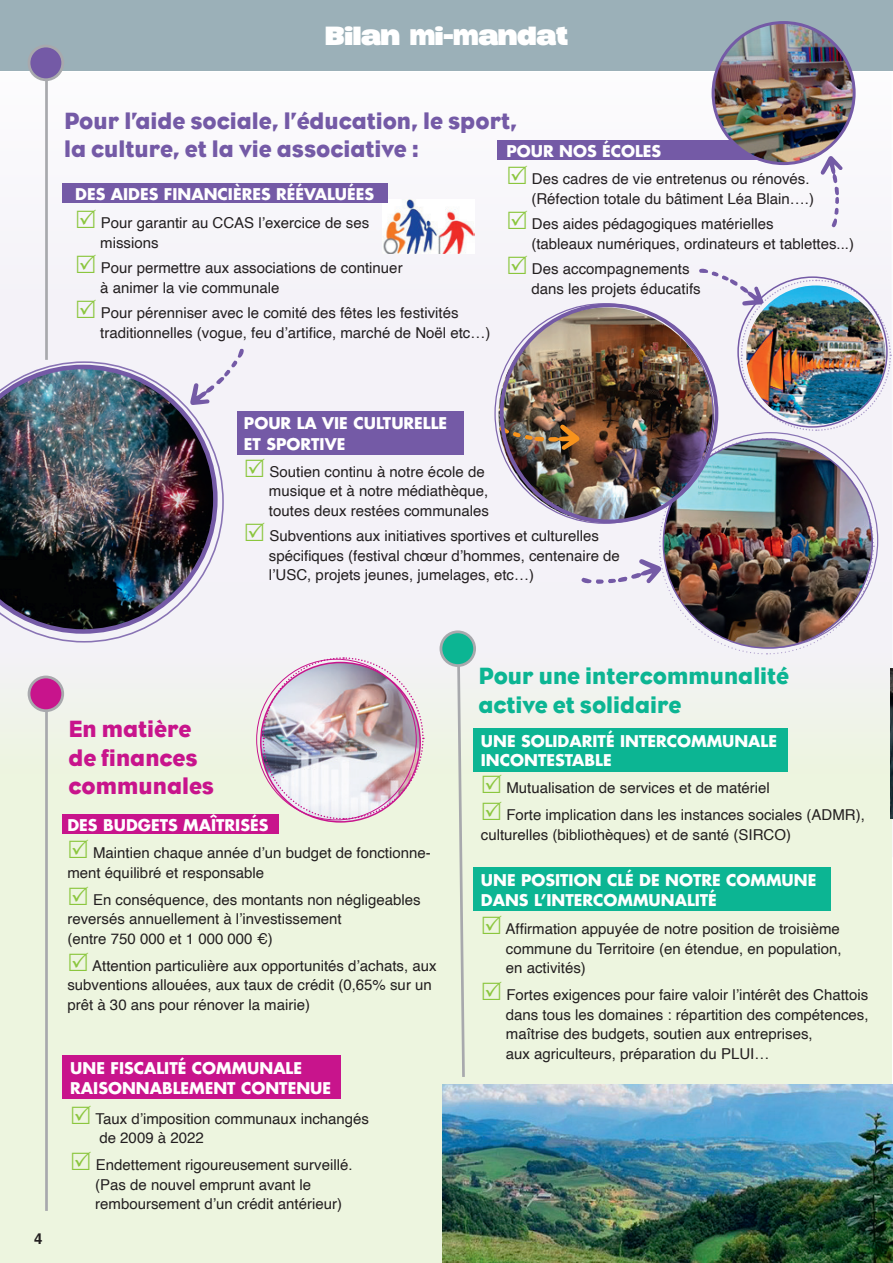
<style>
.page{position:relative;width:893px;height:1263px;background:#fff}
.page>*{position:absolute;margin:0;border:0;box-sizing:border-box;transform-origin:0 0}
.t1{font:24px/28.5px "Bureau Eagle";color:#745aa6}
.t2{font:24px/28.5px "Bureau Eagle";color:#0cb593}
.t3{font:24px/28.5px "Bureau Eagle";color:#c8148c}
.t4{font:700 24px "Duera PERSONALUSE Expanded";color:#fff}
.t5{font:700 15.75px/19.5px "Futura";color:#fff}
.t6{font:15px/19.5px "Helvetica";color:#231f20}
.t7{font:700 15px "Helvetica";color:#231f20}
</style>
<div class="page">
<div style="left:0;top:71px;width:892px;height:788px;background:#f5f3f8"></div>
<div style="left:0;top:582px;width:891px;height:681px;background:linear-gradient(to bottom,#f0f2ee,#ebf6d9)"></div>
<svg style="left:0;top:361px;width:224px;height:281px"></svg>
<img style="left:382px;top:200px;width:92px;height:54px">
<div style="left:63px;top:184px;width:325px;height:19px;background:#745aa6"></div>
<div style="left:62px;top:814px;width:216px;height:20px;background:#c8148c"></div>
<div style="left:237px;top:411px;width:226px;height:43px;background:#745aa6"></div>
<div style="left:0;top:0;width:893px;height:71px;background:#9bb0b8"></div>
<img style="left:713px;top:23px;width:141px;height:141px;border-radius:70px">
<img style="left:0;top:365px;width:218px;height:269px">
<img style="left:442px;top:1085px;width:451px;height:178px">
<svg style="left:190px;top:348px;width:54px;height:57px"></svg>
<svg style="left:456px;top:665px;width:10px;height:415px;background:#dae0d3"></svg>
<div style="left:441px;top:632px;width:34px;height:33px;background:#0cb593;border-radius:50%"></div>
<div style="left:440px;top:630px;width:36px;height:37px;border:3px solid #a8a9ad;border-radius:50%"></div>
<hr style="left:45px;top:65px;width:3px;height:295px;background:#a8a9ad">
<div style="left:29px;top:46px;width:34px;height:34px;background:#745aa6;border-radius:50%"></div>
<div style="left:28px;top:45px;width:36px;height:36px;border:3px solid #a8a9ad;border-radius:50%"></div>
<hr style="left:45px;top:696px;width:3px;height:515px;background:#a8a9ad">
<div style="left:29px;top:677px;width:34px;height:34px;background:#c8148c;border-radius:50%"></div>
<div style="left:28px;top:676px;width:36px;height:36px;border:3px solid #a8a9ad;border-radius:50%"></div>
<div style="left:62px;top:1056px;width:278px;height:43px;background:#c8148c"></div>
<div style="left:473px;top:729px;width:315px;height:43px;background:#0cb593"></div>
<div style="left:473px;top:867px;width:358px;height:43px;background:#0cb593"></div>
<img style="left:262px;top:656px;width:162px;height:164px">
<img style="left:891px;top:668px;width:2px;height:151px">
<img style="left:499px;top:69px;width:393px;height:586px">
<svg style="left:246px;top:458px;width:19px;height:19px"></svg>
<svg style="left:246px;top:523px;width:19px;height:18px"></svg>
<svg style="left:77px;top:210px;width:19px;height:18px"></svg>
<svg style="left:77px;top:255px;width:19px;height:18px"></svg>
<svg style="left:77px;top:300px;width:19px;height:18px"></svg>
<svg style="left:69px;top:839px;width:19px;height:19px"></svg>
<svg style="left:69px;top:886px;width:19px;height:19px"></svg>
<svg style="left:69px;top:952px;width:19px;height:19px"></svg>
<svg style="left:72px;top:1105px;width:19px;height:19px"></svg>
<svg style="left:72px;top:1152px;width:19px;height:18px"></svg>
<svg style="left:483px;top:775px;width:19px;height:18px"></svg>
<svg style="left:483px;top:802px;width:19px;height:18px"></svg>
<svg style="left:483px;top:916px;width:19px;height:18px"></svg>
<svg style="left:483px;top:982px;width:19px;height:18px"></svg>
<h1 class="t4" style="left:326px;top:20px;width:243px">Bilan mi-mandat</h1>
<h1 class="t1" style="left:64px;top:106px;width:454px">Pour l’aide sociale, l’éducation, le sport, la culture, et la vie associative :</h1>
<p class="t5" style="left:506px;top:141px;width:156px">POUR NOS ÉCOLES</p>
<p class="t6" style="left:531px;top:170px;width:284px">Des cadres de vie entretenus ou rénovés. (Réfection totale du bâtiment Léa Blain….)</p>
<p class="t6" style="left:531px;top:215px;width:324px">Des aides pédagogiques matérielles<br>(tableaux numériques, ordinateurs et tablettes...)</p>
<p class="t6" style="left:531px;top:260px;width:171px">Des accompagnements dans les projets éducatifs</p>
<p class="t5" style="left:75px;top:184px;width:300px">DES AIDES FINANCIÈRES RÉÉVALUÉES</p>
<p class="t6" style="left:100px;top:214px;width:270px">Pour garantir au CCAS l’exercice de ses missions</p>
<p class="t6" style="left:100px;top:259px;width:304px">Pour permettre aux associations de continuer à animer la vie communale</p>
<p class="t6" style="left:100px;top:304px;width:392px">Pour pérenniser avec le comité des fêtes les festivités traditionnelles (vogue, feu d’artifice, marché de Noël etc…)</p>
<p class="t5" style="left:244px;top:412px;width:205px;line-height:21px">POUR LA VIE CULTURELLE<br>ET SPORTIVE</p>
<p class="t6" style="left:269px;top:462px;width:222px">Soutien continu à notre école de musique et à notre médiathèque, toutes deux restées communales</p>
<p class="t6" style="left:269px;top:527px;width:352px">Subventions aux initiatives sportives et culturelles spécifiques (festival chœur d’hommes, centenaire de l’USC, projets jeunes, jumelages, etc…)</p>
<p class="t7" style="left:34px;top:1230px;width:10px">4</p>
<h1 class="t3" style="left:68px;top:715px;width:147px">En matière de finances communales</h1>
<p class="t5" style="left:67px;top:815px;width:202px">DES BUDGETS MAÎTRISÉS</p>
<p class="t6" style="left:67px;top:844px;width:365px;text-indent:26px">Maintien chaque année d’un budget de fonctionne&shy;ment équilibré et responsable</p>
<p class="t6" style="left:67px;top:890px;width:355px;text-indent:26px">En conséquence, des montants non négligeables reversés annuellement à l’investissement<br>(entre 750 000 et 1 000 000 €)</p>
<p class="t6" style="left:67px;top:956px;width:371px;text-indent:25px">Attention particulière aux opportunités d’achats, aux subventions allouées, aux taux de crédit (0,65% sur un prêt à 30 ans pour rénover la mairie)</p>
<p class="t5" style="left:70px;top:1058px;width:262px">UNE FISCALITÉ COMMUNALE<br>RAISONNABLEMENT CONTENUE</p>
<p class="t6" style="left:96px;top:1109px;width:275px">Taux d’imposition communaux inchangés de 2009 à 2022</p>
<p class="t6" style="left:95px;top:1156px;width:259px">Endettement rigoureusement surveillé. (Pas de nouvel emprunt avant le remboursement d’un crédit antérieur)</p>
<h1 class="t2" style="left:478px;top:662px;width:312px">Pour une intercommunalité active et solidaire</h1>
<p class="t5" style="left:481px;top:731px;width:298px">UNE SOLIDARITÉ INTERCOMMUNALE<br>INCONTESTABLE</p>
<p class="t6" style="left:506px;top:775px;width:360px;line-height:27px">Mutualisation de services et de matériel<br>Forte implication dans les instances sociales (ADMR),</p>
<p class="t6" style="left:481px;top:825px;width:312px">culturelles (bibliothèques) et de santé (SIRCO)</p>
<p class="t5" style="left:481px;top:870px;width:337px">UNE POSITION CLÉ DE NOTRE COMMUNE<br>DANS L’INTERCOMMUNALITÉ</p>
<p class="t6" style="left:506px;top:920px;width:337px;text-align:justify">Affirmation appuyée de notre position de troisième commune du Territoire (en étendue, en population, en activités)</p>
<p class="t6" style="left:506px;top:986px;width:364px">Fortes exigences pour faire valoir l’intérêt des Chattois dans tous les domaines : répartition des compétences, maîtrise des budgets, soutien aux entreprises,<br>aux agriculteurs, préparation du PLUI…</p>
</div>
